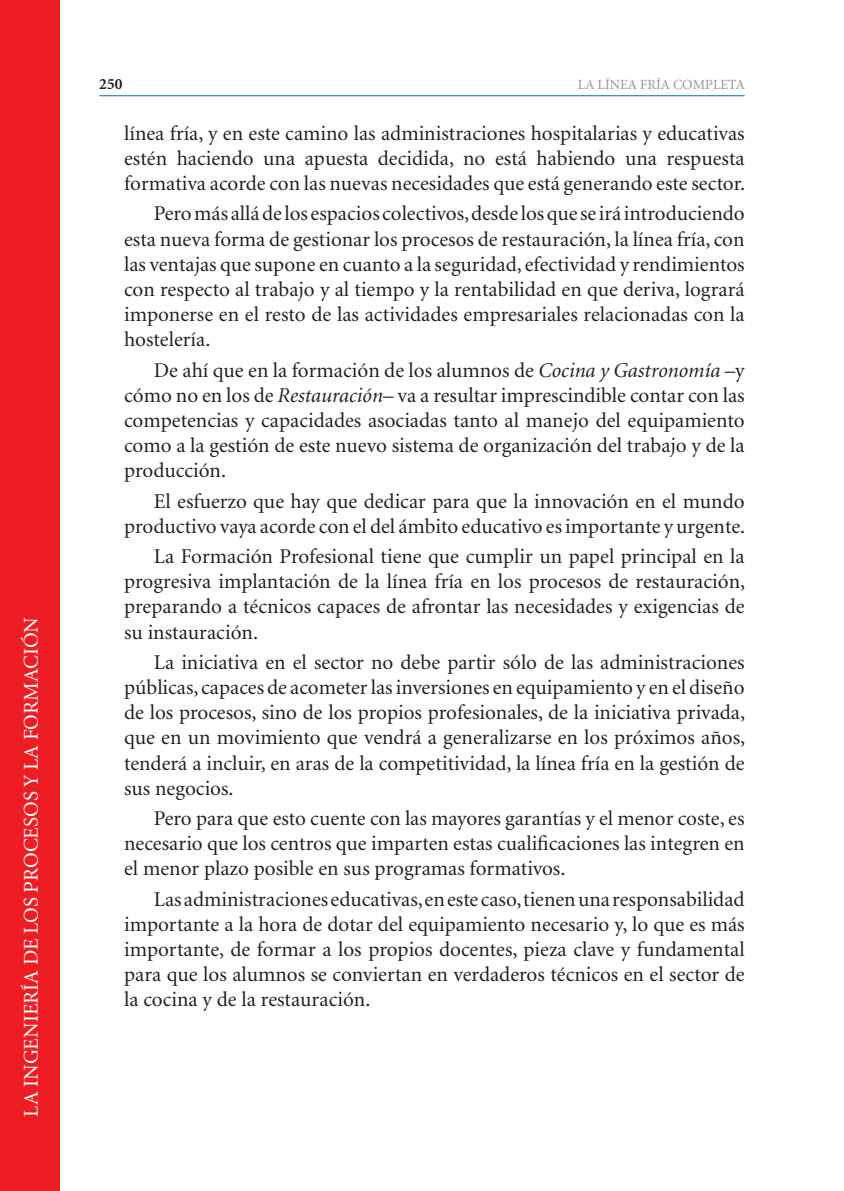
<style>
.page{position:relative;width:844px;height:1191px;background:#fff}
.page>*{position:absolute;margin:0;border:0;box-sizing:border-box;transform-origin:0 0}
.t1{font:21px/25.2px "Minion";color:#231f20;text-align:justify}
.t2{font:21px "Minion";color:#fff}
.t3{font:700 15.75px "Minion";color:#231f20}
.t4{font:14px "Minion";color:#939598}
.s1{font-style:italic}
</style>
<div class="page">
<hr style="left:99px;top:95px;width:645px;height:1px;background:#0072bc">
<div style="left:0;top:0;width:60px;height:1191px;background:#ee1d23"></div>
<p class="t2" style="left:21px;top:1116px;width:501px;rotate:-90deg">LA INGENIERÍA DE LOS PROCESOS Y LA FORMACIÓN</p>
<p class="t3" style="left:99px;top:76px;width:25px">250</p>
<p class="t4" style="left:577px;top:77px;width:29px">La línea</p>
<p class="t4" style="left:640px;top:77px;width:9px">fría</p>
<p class="t4" style="left:673px;top:77px;width:11px">comple</p>
<p class="t4" style="left:728px;top:77px;width:15px">ta</p>
<p class="t1" style="left:124px;top:121px;width:622px">línea fría, y en este camino las administraciones hospitalarias y educativas estén haciendo una apuesta decidida, no está habiendo una respuesta formativa acorde con las nuevas necesidades que está generando este sector.</p>
<p class="t1" style="left:124px;top:202px;width:622px;text-indent:30px">Pero más allá de los espacios colectivos, desde los que se irá introduciendo esta nueva forma de gestionar los procesos de restauración, la línea fría, con las ventajas que supone en cuanto a la seguridad, efectividad y rendimientos con respecto al trabajo y al tiempo y la rentabilidad en que deriva, logrará imponerse en el resto de las actividades empresariales relacionadas con la hostelería.</p>
<p class="t1" style="left:124px;top:358px;width:622px;text-indent:30px">De ahí que en la formación de los alumnos de <span class="s1">Cocina y Gastronomía</span> –y cómo no en los de <span class="s1">Restauración</span>– va a resultar imprescindible contar con las competencias y capacidades asociadas tanto al manejo del equipamiento como a la gestión de este nuevo sistema de organización del trabajo y de la producción.</p>
<p class="t1" style="left:124px;top:489px;width:622px;text-align:right">El esfuerzo que hay que dedicar para que la innovación en el mundo productivo vaya acorde con el del ámbito educativo es importante y urgente.</p>
<p class="t1" style="left:124px;top:544px;width:622px;text-indent:30px">La Formación Profesional tiene que cumplir un papel principal en la progresiva implantación de la línea fría en los procesos de restauración, preparando a técnicos capaces de afrontar las necesidades y exigencias de su instauración.</p>
<p class="t1" style="left:124px;top:650px;width:622px;text-indent:30px">La iniciativa en el sector no debe partir sólo de las administraciones públicas, capaces de acometer las inversiones en equipamiento y en el diseño de los procesos, sino de los propios profesionales, de la iniciativa privada, que en un movimiento que vendrá a generalizarse en los próximos años, tenderá a incluir, en aras de la competitividad, la línea fría en la gestión de sus negocios.</p>
<p class="t1" style="left:124px;top:806px;width:622px;text-indent:30px">Pero para que esto cuente con las mayores garantías y el menor coste, es necesario que los centros que imparten estas cualificaciones las integren en el menor plazo posible en sus programas formativos.</p>
<p class="t1" style="left:124px;top:887px;width:622px;text-indent:30px">Las administraciones educativas, en este caso, tienen una responsabilidad importante a la hora de dotar del equipamiento necesario y, lo que es más importante, de formar a los propios docentes, pieza clave y fundamental para que los alumnos se conviertan en verdaderos técnicos en el sector de la cocina y de la restauración.</p>
</div>
